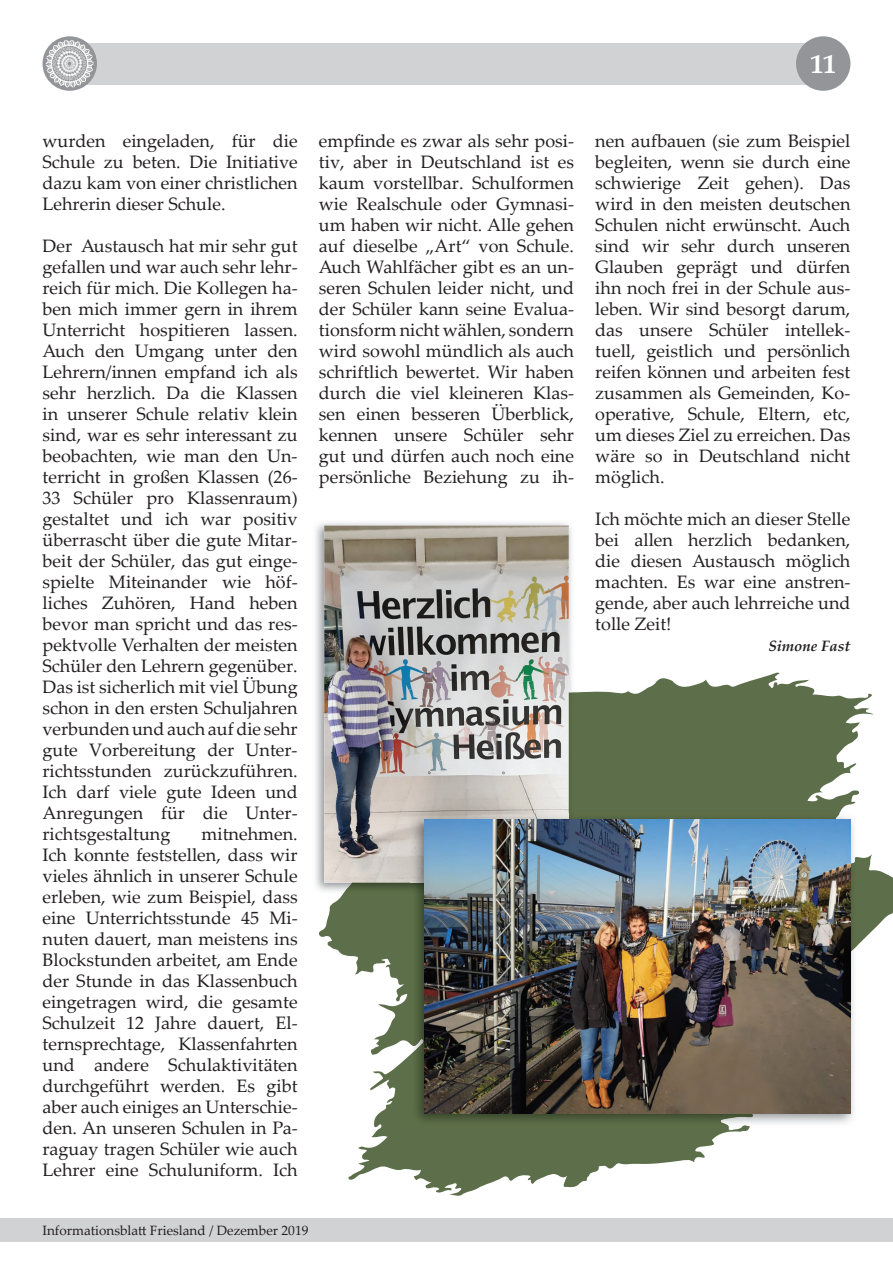
<style>
.page{position:relative;width:893px;height:1263px;background:#fff}
.page>*{position:absolute;margin:0;border:0;box-sizing:border-box;transform-origin:0 0}
.t1{font:700 27px "Palatino Linotype";color:#fff}
.t2{font:18px/21px "Palatino Linotype";color:#231f20;text-align:justify}
.t3{font:italic 700 15px "Palatino Linotype";color:#231f20}
.t4{font:13.5px "Palatino Linotype";color:#231f20}
</style>
<div class="page">
<div style="left:0;top:1219px;width:893px;height:23px;background:#d1d2d4"></div>
<div style="left:70px;top:43px;width:753px;height:42px;background:#d1d2d4"></div>
<div style="left:43px;top:36px;width:54px;height:55px;background:#939598;border-radius:50%"></div>
<img style="left:46px;top:40px;width:48px;height:48px">
<div style="left:796px;top:36px;width:54px;height:55px;background:#939598;border-radius:50%"></div>
<svg style="left:319px;top:672px;width:574px;height:524px;fill:#5d6f4a"></svg>
<img style="left:315px;top:522px;width:259px;height:372px">
<img style="left:343px;top:692px;width:231px;height:202px">
<img style="left:324px;top:526px;width:245px;height:357px">
<img style="left:808px;top:1075px;width:49px;height:52px">
<img style="left:757px;top:1114px;width:51px;height:13px">
<img style="left:574px;top:813px;width:283px;height:262px">
<img style="left:411px;top:894px;width:148px;height:233px">
<img style="left:559px;top:1114px;width:198px;height:13px">
<img style="left:411px;top:813px;width:158px;height:70px">
<img style="left:424px;top:820px;width:426px;height:294px">
<h1 class="t1" style="left:810px;top:45px;width:28px">11</h1>
<p class="t2" style="left:43px;top:129px;width:257px">wurden eingeladen, für die Schule zu beten. Die Initiative dazu kam von einer christlichen Lehrerin dieser Schule.</p>
<p class="t2" style="left:43px;top:234px;width:257px">Der Austausch hat mir sehr gut gefallen und war auch sehr lehr&shy;reich für mich. Die Kollegen ha&shy;ben mich immer gern in ihrem Unterricht hospitieren lassen.<br>Auch den Umgang unter den Lehrern/innen empfand ich als sehr herzlich. Da die Klassen in unserer Schule relativ klein sind, war es sehr interessant zu beobachten, wie man den Un&shy;terricht in großen Klassen (26- 33 Schüler pro Klassenraum) gestaltet und ich war positiv überrascht über die gute Mitar&shy;beit der Schüler, das gut einge&shy;spielte Miteinander wie höf&shy;liches Zuhören, Hand heben bevor man spricht und das res&shy;pektvolle Verhalten der meisten Schüler den Lehrern gegenüber.<br>Das ist sicherlich mit viel Übung schon in den ersten Schuljahren verbunden und auch auf die sehr gute Vorbereitung der Unter&shy;richtsstunden zurückzuführen.<br>Ich darf viele gute Ideen und Anregungen für die Unter&shy;richtsgestaltung</p>
<p class="t2" style="left:43px;top:823px;width:257px;text-indent:159px">mitnehmen.<br>Ich konnte feststellen, dass wir vieles ähnlich in unserer Schule erleben, wie zum Beispiel, dass eine Unterrichtsstunde 45 Mi&shy;nuten dauert, man meistens ins Blockstunden arbeitet, am Ende der Stunde in das Klassenbuch eingetragen wird, die gesamte Schulzeit 12 Jahre dauert, El&shy;ternsprechtage, Klassenfahrten und andere Schulaktivitäten durchgeführt werden. Es gibt aber auch einiges an Unterschie&shy;den. An unseren Schulen in Pa&shy;raguay tragen Schüler wie auch Lehrer eine Schuluniform. Ich</p>
<p class="t2" style="left:319px;top:130px;width:257px">empfinde es zwar als sehr posi&shy;tiv, aber in Deutschland ist es kaum vorstellbar. Schulformen wie Realschule oder Gymnasi&shy;um haben wir nicht. Alle gehen auf dieselbe „Art“ von Schule.<br>Auch Wahlfächer gibt es an un&shy;seren Schulen leider nicht, und der Schüler kann seine Evalua&shy;tionsform nicht wählen, sondern wird sowohl mündlich als auch schriftlich bewertet. Wir haben durch die viel kleineren Klas&shy;sen einen besseren Überblick, kennen unsere Schüler sehr gut und dürfen auch noch eine persönliche Beziehung zu ih-</p>
<p class="t2" style="left:595px;top:130px;width:257px">nen aufbauen (sie zum Beispiel begleiten, wenn sie durch eine schwierige Zeit gehen). Das wird in den meisten deutschen Schulen nicht erwünscht. Auch sind wir sehr durch unseren Glauben geprägt und dürfen ihn noch frei in der Schule aus&shy;leben. Wir sind besorgt darum, das unsere Schüler intellek&shy;tuell, geistlich und persönlich reifen können und arbeiten fest zusammen als Gemeinden, Ko&shy;operative, Schule, Eltern, etc, um dieses Ziel zu erreichen. Das wäre so in Deutschland nicht möglich.</p>
<p class="t2" style="left:595px;top:508px;width:257px">Ich möchte mich an dieser Stelle bei allen herzlich bedanken, die diesen Austausch möglich machten. Es war eine anstren&shy;gende, aber auch lehrreiche und tolle Zeit!</p>
<p class="t3" style="left:768px;top:635px;width:84px">Simone Fast</p>
<p class="t4" style="left:43px;top:1220px;width:267px">Informationsblatt Friesland / Dezember 2019</p>
</div>
